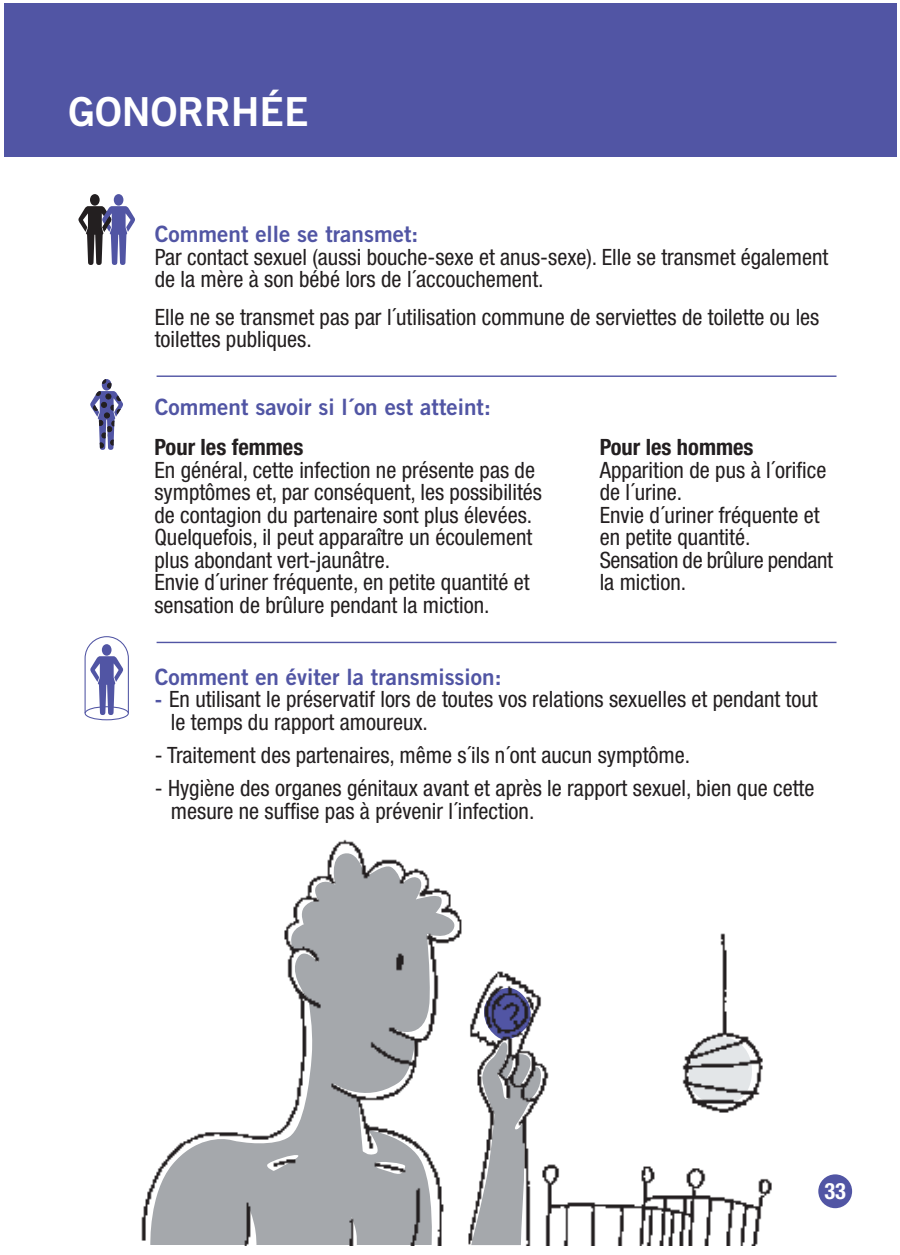
<style>
.page{position:relative;width:900px;height:1255px;background:#fff}
.page>*{position:absolute;margin:0;border:0;box-sizing:border-box;transform-origin:0 0}
.t1{font:40px "Trade Gothic Bold Two";color:#fff}
.t2{font:condensed 22.5px/22.5px "Helvetica Neue";color:#231f20}
.t3{font:22.5px "Trade Gothic Bold Two";color:#5155a4}
.t4{font:700 condensed 22.5px "Helvetica Neue";color:#231f20}
.t5{font:700 condensed 22.5px "Helvetica Neue";color:#fff}
.s1{font-family:"Trade Gothic Bold Two";font-stretch:normal;color:#5155a4}
</style>
<div class="page">
<svg style="left:90px;top:379px;width:33px;height:71px"></svg>
<div style="left:4px;top:4px;width:892px;height:153px;background:#5155a4"></div>
<hr style="left:157px;top:375px;width:680px;height:2px;background:#5155a4">
<hr style="left:157px;top:641px;width:680px;height:2px;background:#5155a4">
<svg style="left:78px;top:194px;width:57px;height:71px"></svg>
<svg style="left:84px;top:636px;width:45px;height:79px"></svg>
<div style="left:85px;top:706px;width:44px;height:14px;border:1px solid #5155a4;border-radius:50%"></div>
<img style="left:141px;top:839px;width:631px;height:406px">
<div style="left:818px;top:1174px;width:34px;height:34px;background:#5155a4;border-radius:50%"></div>
<h1 class="t1" style="left:68px;top:97px;width:242px">GONORRHÉE</h1>
<p class="t3" style="left:155px;top:226px;width:265px">Comment elle se transmet:</p>
<p class="t2" style="left:155px;top:247px;width:675px">Par contact sexuel (aussi bouche-sexe et anus-sexe). Elle se transmet également de la mère à son bébé lors de l´accouchement.</p>
<p class="t2" style="left:155px;top:307px;width:666px">Elle ne se transmet pas par l´utilisation commune de serviettes de toilette ou les toilettes publiques.</p>
<p class="t3" style="left:155px;top:398px;width:338px">Comment savoir si l´on est atteint:</p>
<p class="t4" style="left:154px;top:439px;width:150px">Pour les femmes</p>
<p class="t2" style="left:154px;top:460px;width:389px">En général, cette infection ne présente pas de symptômes et, par conséquent, les possibilités de contagion du partenaire sont plus élevées.<br>Quelquefois, il peut apparaître un écoulement plus abondant vert-jaunâtre.<br>Envie d´uriner fréquente, en petite quantité et sensation de brûlure pendant la miction.</p>
<p class="t4" style="left:600px;top:439px;width:155px">Pour les hommes</p>
<p class="t2" style="left:600px;top:460px;width:235px">Apparition de pus à l´orifice de l´urine.<br>Envie d´uriner fréquente et en petite quantité.<br>Sensation de brûlure pendant la miction.</p>
<p class="t3" style="left:155px;top:668px;width:348px">Comment en éviter la transmission:</p>
<p class="t2" style="left:171px;top:690px;width:648px;text-indent:-16px"><span class="s1">-</span> En utilisant le préservatif lors de toutes vos relations sexuelles et pendant tout le temps du rapport amoureux.</p>
<p class="t2" style="left:155px;top:745px;width:537px">- Traitement des partenaires, même s´ils n´ont aucun symptôme.</p>
<p class="t2" style="left:171px;top:778px;width:645px;text-indent:-16px">- Hygiène des organes génitaux avant et après le rapport sexuel, bien que cette mesure ne suffise pas à prévenir l´infection.</p>
<p class="t5" style="left:824px;top:1182px;width:23px">33</p>
</div>
